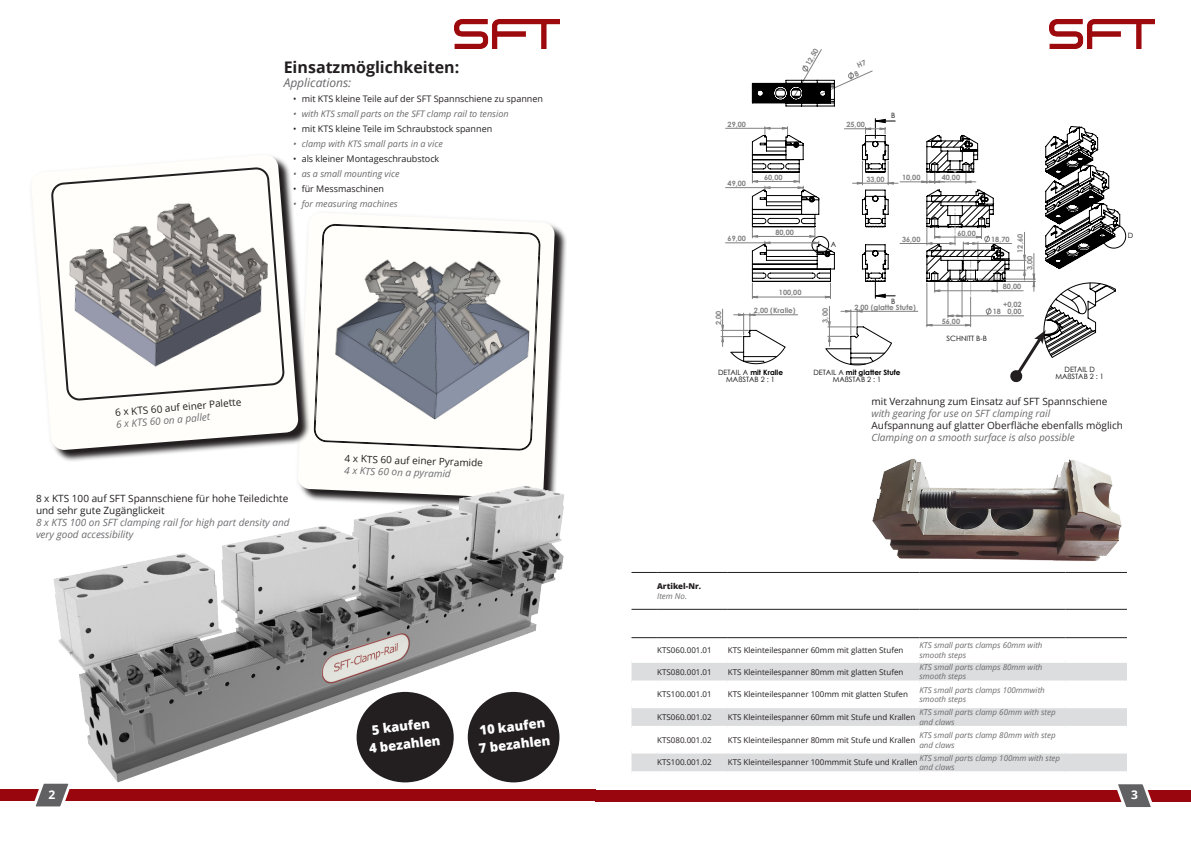
<style>
.page{position:relative;width:1191px;height:842px;background:#fff}
.page>*{position:absolute;margin:0;border:0;box-sizing:border-box;transform-origin:0 0}
.t1{font:700 16px "Open Sans";color:#231f20}
.t2{font:800 13px/18px "Open Sans";color:#fff;text-align:center}
.t3{font:italic 12px "Open Sans";color:#67676a}
.t4{font:700 12px "Open Sans";color:#fff}
.t5{font:10px/12px "Open Sans";color:#231f20}
.t6{font:italic 10px/12px "Open Sans";color:#6c6d70}
.t7{font:italic 10px "Open Sans";color:#69696c}
.t8{font:italic 10px "Open Sans";color:#6b6b6e}
.t9{font:9px "Open Sans";color:#231f20}
.t10{font:italic 9px "Open Sans";color:#6b6b6e}
.t11{font:italic 9px "Open Sans";color:#69696c}
.t12{font:italic 9px "Open Sans";color:#67676a}
.t13{font:8px "Open Sans";color:#231f20}
.t14{font:italic 8px/9.5px "Open Sans";color:#6b6b6e}
.t15{font:800 8px "Open Sans";color:#231f20}
.t16{font:italic 8px "Open Sans";color:#6c6d70}
.t17{font:700 7.3px/7.1px "Century Gothic";color:#808080;text-align:center}
.t18{font:7.3px/7.1px "Century Gothic";color:#000;text-align:center}
.s1{font-weight:700}
</style>
<div class="page">
<div style="left:0;top:789px;width:595px;height:11px;background:#9a060d"></div>
<svg style="left:29px;top:790px;width:46px;height:17px"></svg>
<div style="left:595px;top:790px;width:596px;height:11px;background:#9a060d"></div>
<svg style="left:1111px;top:784px;width:46px;height:23px"></svg>
<img style="left:454px;top:20px;width:105px;height:29px">
<img style="left:1050px;top:20px;width:105px;height:29px">
<div style="left:294px;top:209px;width:268px;height:298px;background:#231f20;opacity:.15"></div>
<svg style="left:310px;top:213px;width:245px;height:237px"></svg>
<svg style="left:313px;top:222px;width:229px;height:228px"></svg>
<div style="left:28px;top:151px;width:278px;height:307px;background:#231f20;opacity:.15"></div>
<svg style="left:32px;top:155px;width:265px;height:294px"></svg>
<svg style="left:52px;top:168px;width:232px;height:232px"></svg>
<img style="left:28px;top:450px;width:536px;height:340px">
<svg style="left:631px;top:663px;width:496px;height:108px"></svg>
<div style="left:631px;top:680px;width:26px;height:5px;background:#fff"></div>
<div style="left:657px;top:680px;width:71px;height:5px;background:#fff"></div>
<div style="left:728px;top:680px;width:191px;height:5px;background:#fff"></div>
<div style="left:919px;top:680px;width:146px;height:5px;background:#fff"></div>
<div style="left:1065px;top:680px;width:62px;height:5px;background:#fff"></div>
<div style="left:631px;top:703px;width:26px;height:5px;background:#fff"></div>
<div style="left:657px;top:703px;width:71px;height:5px;background:#fff"></div>
<div style="left:728px;top:703px;width:191px;height:5px;background:#fff"></div>
<div style="left:919px;top:703px;width:146px;height:5px;background:#fff"></div>
<div style="left:1065px;top:703px;width:62px;height:5px;background:#fff"></div>
<div style="left:631px;top:726px;width:26px;height:5px;background:#fff"></div>
<div style="left:657px;top:726px;width:71px;height:5px;background:#fff"></div>
<div style="left:728px;top:726px;width:191px;height:5px;background:#fff"></div>
<div style="left:919px;top:726px;width:146px;height:5px;background:#fff"></div>
<div style="left:1065px;top:726px;width:62px;height:5px;background:#fff"></div>
<div style="left:631px;top:748px;width:26px;height:5px;background:#fff"></div>
<div style="left:657px;top:748px;width:71px;height:5px;background:#fff"></div>
<div style="left:728px;top:748px;width:191px;height:5px;background:#fff"></div>
<div style="left:919px;top:748px;width:146px;height:5px;background:#fff"></div>
<svg style="left:631px;top:572px;width:26px;height:1px"></svg>
<hr style="left:657px;top:572px;width:71px;height:1px;background:#231f20">
<hr style="left:728px;top:572px;width:191px;height:1px;background:#231f20">
<svg style="left:631px;top:609px;width:26px;height:1px"></svg>
<hr style="left:657px;top:609px;width:71px;height:1px;background:#231f20">
<hr style="left:728px;top:609px;width:191px;height:1px;background:#231f20">
<hr style="left:919px;top:609px;width:146px;height:1px;background:#231f20">
<hr style="left:1065px;top:609px;width:62px;height:1px;background:#231f20">
<svg style="left:631px;top:637px;width:26px;height:1px"></svg>
<hr style="left:657px;top:637px;width:71px;height:1px;background:#231f20">
<hr style="left:728px;top:637px;width:191px;height:1px;background:#231f20">
<hr style="left:919px;top:637px;width:146px;height:1px;background:#231f20">
<hr style="left:1065px;top:637px;width:62px;height:1px;background:#231f20">
<div style="left:1065px;top:748px;width:62px;height:5px;background:#fff"></div>
<svg style="left:720px;top:119px;width:406px;height:264px"></svg>
<img style="left:872px;top:458px;width:255px;height:115px">
<svg style="left:752px;top:49px;width:120px;height:57px"></svg>
<h1 class="t1" style="left:284px;top:56px;width:177px">Einsatzmöglichkeiten:</h1>
<h3 class="t3" style="left:284px;top:75px;width:69px">Applications:</h3>
<p class="t9" style="left:293px;top:93px;width:251px">• mit KTS kleine Teile auf der SFT Spannschiene zu spannen</p>
<p class="t11" style="left:293px;top:108px;width:217px">• with KTS small parts on the SFT clamp rail to tension</p>
<p class="t9" style="left:293px;top:123px;width:200px">• mit KTS kleine Teile im Schraubstock spannen</p>
<p class="t10" style="left:293px;top:138px;width:151px">• clamp with KTS small parts in a vice</p>
<p class="t9" style="left:293px;top:153px;width:148px">• als kleiner Montageschraubstock</p>
<p class="t12" style="left:293px;top:168px;width:108px">• as a small mounting vice</p>
<p class="t9" style="left:293px;top:183px;width:92px">• für Messmaschinen</p>
<p class="t10" style="left:293px;top:198px;width:106px">• for measuring machines</p>
<p class="t5" style="left:115px;top:406px;width:128px;rotate:-5deg">6 x KTS 60 auf einer Palette</p>
<p class="t6" style="left:116px;top:418px;width:96px;rotate:-5deg">6 x KTS 60 on a pallet</p>
<p class="t5" style="left:345px;top:452px;width:140px;rotate:2deg">4 x KTS 60 auf einer Pyramide</p>
<p class="t6" style="left:344px;top:464px;width:108px;rotate:2deg">4 x KTS 60 on a pyramid</p>
<p class="t5" style="left:36px;top:492px;width:254px">8 x KTS 100 auf SFT Spannschiene für hohe Teiledichte und sehr gute Zugänglickeit</p>
<p class="t6" style="left:36px;top:516px;width:255px">8 x KTS 100 on SFT clamping rail for high part density and very good accessibility</p>
<h2 class="t2" style="left:366px;top:721px;width:73px;rotate:-7deg">5 kaufen<br>4 bezahlen</h2>
<h2 class="t2" style="left:475px;top:721px;width:73px;text-align:left;rotate:-7deg">10 kaufen<br>7 bezahlen</h2>
<p class="t17" style="left:804px;top:63px;width:20px;rotate:-60deg">12,50</p>
<p class="t18" style="left:891px;top:112px;width:6px">B</p>
<p class="t17" style="left:727px;top:120px;width:20px">29,00</p>
<p class="t17" style="left:846px;top:121px;width:20px">25,00</p>
<p class="t17" style="left:727px;top:179px;width:20px">49,00</p>
<p class="t17" style="left:764px;top:173px;width:20px">60,00</p>
<p class="t17" style="left:866px;top:175px;width:20px">33,00</p>
<p class="t17" style="left:902px;top:174px;width:20px">10,00</p>
<p class="t17" style="left:941px;top:174px;width:20px">40,00</p>
<p class="t17" style="left:727px;top:235px;width:20px">69,00</p>
<p class="t17" style="left:775px;top:228px;width:20px">80,00</p>
<p class="t18" style="left:831px;top:240px;width:7px">A</p>
<p class="t17" style="left:902px;top:235px;width:20px">36,00</p>
<p class="t17" style="left:957px;top:229px;width:20px">60,00</p>
<p class="t17" style="left:991px;top:235px;width:20px">18,70</p>
<p class="t17" style="left:1016px;top:253px;width:20px;rotate:-90deg">12,60</p>
<p class="t18" style="left:1127px;top:232px;width:7px">D</p>
<p class="t17" style="left:1025px;top:270px;width:16px;rotate:-90deg">3,00</p>
<p class="t17" style="left:779px;top:289px;width:24px">100,00</p>
<p class="t17" style="left:1002px;top:283px;width:20px">80,00</p>
<p class="t17" style="left:714px;top:325px;width:16px;rotate:-90deg">2,00</p>
<p class="t17" style="left:754px;top:307px;width:43px">2,00 (Kralle)</p>
<p class="t17" style="left:821px;top:323px;width:16px;rotate:-90deg">3,00</p>
<p class="t18" style="left:891px;top:298px;width:6px">B</p>
<p class="t17" style="left:854px;top:303px;width:63px">2,00 (glatte Stufe)</p>
<p class="t17" style="left:992px;top:308px;width:10px">18</p>
<p class="t17" style="left:1003px;top:301px;width:20px">+0,02<br>0,00</p>
<p class="t17" style="left:941px;top:317px;width:20px">56,00</p>
<p class="t18" style="left:946px;top:334px;width:42px">SCHNITT B-B</p>
<p class="t18" style="left:718px;top:369px;width:66px">DETAIL A <span class="s1">mit Kralle<br></span>MAßSTAB 2 : 1</p>
<p class="t18" style="left:813px;top:368px;width:88px">DETAIL A <span class="s1">mit glatter Stufe<br></span>MAßSTAB 2 : 1</p>
<p class="t18" style="left:1055px;top:366px;width:50px">DETAIL D<br>MAßSTAB 2 : 1</p>
<p class="t5" style="left:871px;top:395px;width:237px">mit Verzahnung zum Einsatz auf SFT Spannschiene</p>
<p class="t8" style="left:871px;top:407px;width:180px">with gearing for use on SFT clamping rail</p>
<p class="t5" style="left:871px;top:419px;width:253px">Aufspannung auf glatter Oberfläche ebenfalls möglich</p>
<p class="t7" style="left:871px;top:431px;width:205px">Clamping on a smooth surface is also possible</p>
<p class="t15" style="left:657px;top:580px;width:45px">Artikel-Nr.</p>
<p class="t16" style="left:657px;top:590px;width:31px">Item No.</p>
<p class="t13" style="left:657px;top:644px;width:56px">KTS060.001.01</p>
<p class="t13" style="left:728px;top:644px;width:177px">KTS Kleinteilespanner 60mm mit glatten Stufen</p>
<p class="t14" style="left:919px;top:640px;width:125px">KTS small parts clamps 60mm with smooth steps</p>
<p class="t13" style="left:657px;top:666px;width:56px">KTS080.001.01</p>
<p class="t13" style="left:728px;top:666px;width:177px">KTS Kleinteilespanner 80mm mit glatten Stufen</p>
<p class="t14" style="left:919px;top:662px;width:125px">KTS small parts clamps 80mm with smooth steps</p>
<p class="t13" style="left:657px;top:689px;width:56px">KTS100.001.01</p>
<p class="t13" style="left:728px;top:689px;width:182px">KTS Kleinteilespanner 100mm mit glatten Stufen</p>
<p class="t14" style="left:919px;top:685px;width:127px">KTS small parts clamps 100mmwith smooth steps</p>
<p class="t13" style="left:657px;top:712px;width:56px">KTS060.001.02</p>
<p class="t13" style="left:728px;top:712px;width:189px">KTS Kleinteilespanner 60mm mit Stufe und Krallen</p>
<p class="t14" style="left:919px;top:707px;width:138px">KTS small parts clamp 60mm with step and claws</p>
<p class="t13" style="left:657px;top:734px;width:56px">KTS080.001.02</p>
<p class="t13" style="left:728px;top:734px;width:189px">KTS Kleinteilespanner 80mm mit Stufe und Krallen</p>
<p class="t14" style="left:919px;top:730px;width:138px">KTS small parts clamp 80mm with step and claws</p>
<p class="t13" style="left:657px;top:757px;width:56px">KTS100.001.02</p>
<p class="t13" style="left:728px;top:757px;width:191px">KTS Kleinteilespanner 100mmmit Stufe und Krallen</p>
<p class="t14" style="left:919px;top:753px;width:142px">KTS small parts clamp 100mm with step and claws</p>
<h3 class="t4" style="left:49px;top:786px;width:8px">2</h3>
<h3 class="t4" style="left:1131px;top:786px;width:8px">3</h3>
</div>
